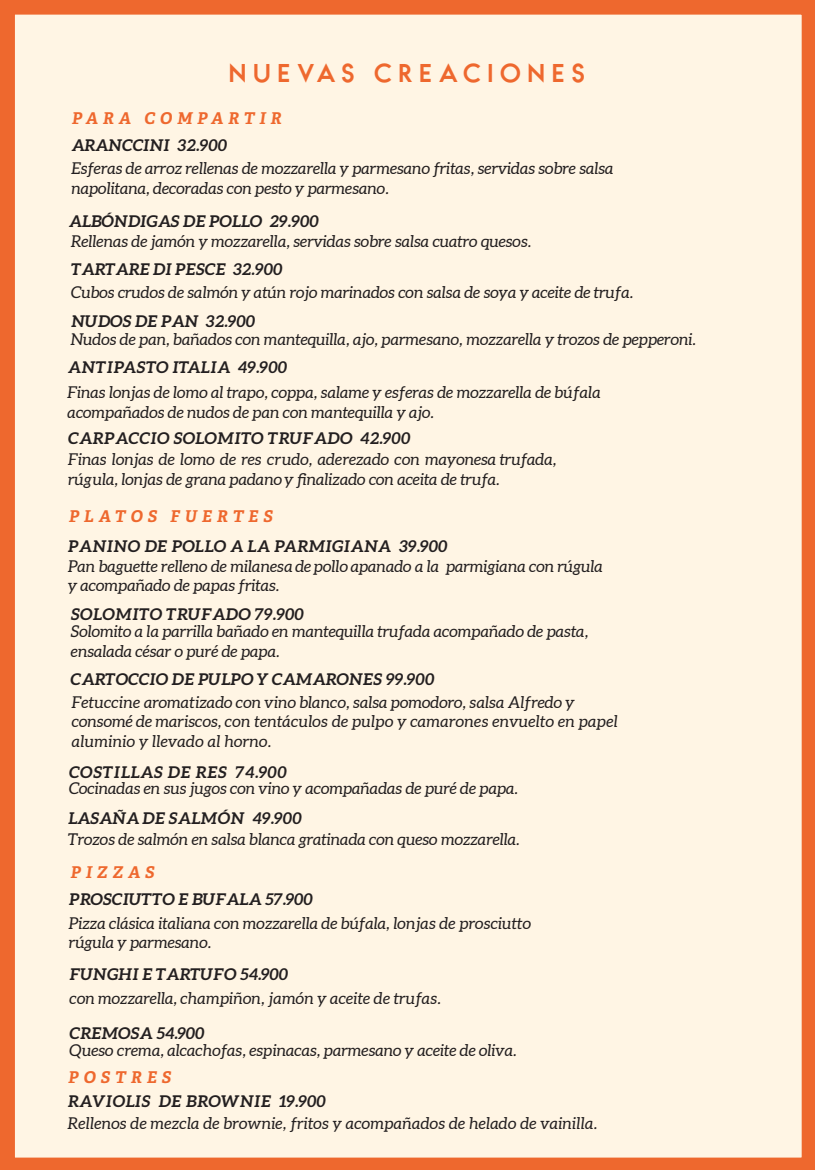
<style>
.page{position:relative;width:815px;height:1170px;background:#fff}
.page>*{position:absolute;margin:0;border:0;box-sizing:border-box;transform-origin:0 0}
.t1{font:700 22.5px "Bambino";letter-spacing:.3em;color:#ee682e}
.t2{font:italic 16.25px/19.5px "Aleo";color:#231f20}
.t3{font:italic 700 16.25px "Aleo";color:#231f20}
.t4{font:italic 16.25px/19.5px "Aleo";letter-spacing:.02em;color:#231f20}
.t5{font:italic 700 16.25px "Aleo";letter-spacing:-.02em;color:#231f20}
.t6{font:italic 700 16.25px "Aleo";letter-spacing:-.025em;color:#231f20}
.t7{font:italic 700 16.25px "Adelle";letter-spacing:.3em;color:#ee682e}
</style>
<div class="page">
<div style="left:0;top:0;width:815px;height:1169px;background:#fff5e4"></div>
<h1 class="t1" style="left:229px;top:61px;width:357px">NUEVAS CREACIONES</h1>
<p class="t7" style="left:72px;top:108px;width:211px">PARA COMPARTIR</p>
<p class="t6" style="left:71px;top:136px;width:157px">ARANCCINI 32.900</p>
<p class="t2" style="left:71px;top:159px;width:544px">Esferas de arroz rellenas de mozzarella y parmesano fritas, servidas sobre salsa napolitana, decoradas con pesto y parmesano.</p>
<p class="t6" style="left:69px;top:211px;width:252px">ALBÓNDIGAS DE POLLO 29.900</p>
<p class="t2" style="left:71px;top:231px;width:462px">Rellenas de jamón y mozzarella, servidas sobre salsa cuatro quesos.</p>
<p class="t6" style="left:71px;top:259px;width:213px">TARTARE DI PESCE 32.900</p>
<p class="t2" style="left:71px;top:283px;width:564px">Cubos crudos de salmón y atún rojo marinados con salsa de soya y aceite de trufa.</p>
<p class="t6" style="left:71px;top:311px;width:186px">NUDOS DE PAN 32.900</p>
<p class="t2" style="left:71px;top:330px;width:627px">Nudos de pan, bañados con mantequilla, ajo, parmesano, mozzarella y trozos de pepperoni.</p>
<p class="t3" style="left:68px;top:357px;width:123px">ANTIPASTO IT</p>
<p class="t3" style="left:187px;top:357px;width:102px">ALIA 49.900</p>
<p class="t2" style="left:68px;top:383px;width:535px">Finas lonjas de lomo al trapo, coppa, salame y esferas de mozzarella de búfala acompañados de nudos de pan con mantequilla y ajo.</p>
<p class="t3" style="left:68px;top:428px;width:344px">CARPACCIO SOLOMITO TRUFADO 42.900</p>
<p class="t2" style="left:68px;top:450px;width:490px">Finas lonjas de lomo de res crudo, aderezado con mayonesa trufada, rúgula, lonjas de grana padanoy finalizado con aceita de trufa.</p>
<p class="t7" style="left:69px;top:506px;width:205px">PLATOS FUERTES</p>
<p class="t3" style="left:68px;top:536px;width:381px">PANINO DE POLLO A LA PARMIGIANA 39.900</p>
<p class="t2" style="left:68px;top:557px;width:536px">Pan baguette relleno de milanesa de pollo apanado a la parmigiana con rúgula y acompañado de papas fritas.</p>
<p class="t3" style="left:71px;top:604px;width:235px">SOLOMITO TRUFADO 79.900</p>
<p class="t2" style="left:71px;top:622px;width:519px">Solomito a la parrilla bañado en mantequilla trufada acompañado de pasta, ensalada césar o puré de papa.</p>
<p class="t5" style="left:71px;top:669px;width:365px">CARTOCCIO DE PULPO Y CAMARONES 99.900</p>
<p class="t4" style="left:72px;top:692px;width:547px">Fetuccine aromatizado con vino blanco, salsa pomodoro, salsa Alfredo y consomé de mariscos, con tentáculos de pulpo y camarones envuelto en papel aluminio y llevado al horno.</p>
<p class="t3" style="left:69px;top:761px;width:219px">COSTILLAS DE RES 74.900</p>
<p class="t2" style="left:69px;top:779px;width:451px">Cocinadas en sus jugos con vino y acompañadas de puré de papa.</p>
<p class="t3" style="left:68px;top:807px;width:235px">LASAÑA DE SALMÓN 49.900</p>
<p class="t2" style="left:68px;top:829px;width:453px">Trozos de salmón en salsa blanca gratinada con queso mozzarella.</p>
<p class="t7" style="left:71px;top:862px;width:85px">PIZZAS</p>
<p class="t5" style="left:69px;top:889px;width:245px">PROSCIUTTO E BUFALA 57.900</p>
<p class="t2" style="left:69px;top:913px;width:464px">Pizza clásica italiana con mozzarella de búfala, lonjas de prosciutto rúgula y parmesano.</p>
<p class="t5" style="left:70px;top:963px;width:220px">FUNGHI E TARTUFO 54.900</p>
<p class="t2" style="left:70px;top:988px;width:373px">con mozzarella, champiñon, jamón y aceite de trufas.</p>
<p class="t5" style="left:69px;top:1022px;width:137px">CREMOSA 54.900</p>
<p class="t2" style="left:69px;top:1041px;width:449px">Queso crema, alcachofas, espinacas, parmesano y aceite de oliva.</p>
<p class="t7" style="left:68px;top:1066px;width:104px">POSTRES</p>
<p class="t3" style="left:68px;top:1091px;width:260px">RAVIOLIS DE BROWNIE 19.900</p>
<p class="t2" style="left:68px;top:1113px;width:531px">Rellenos de mezcla de brownie, fritos y acompañados de helado de vainilla.</p>
</div>
